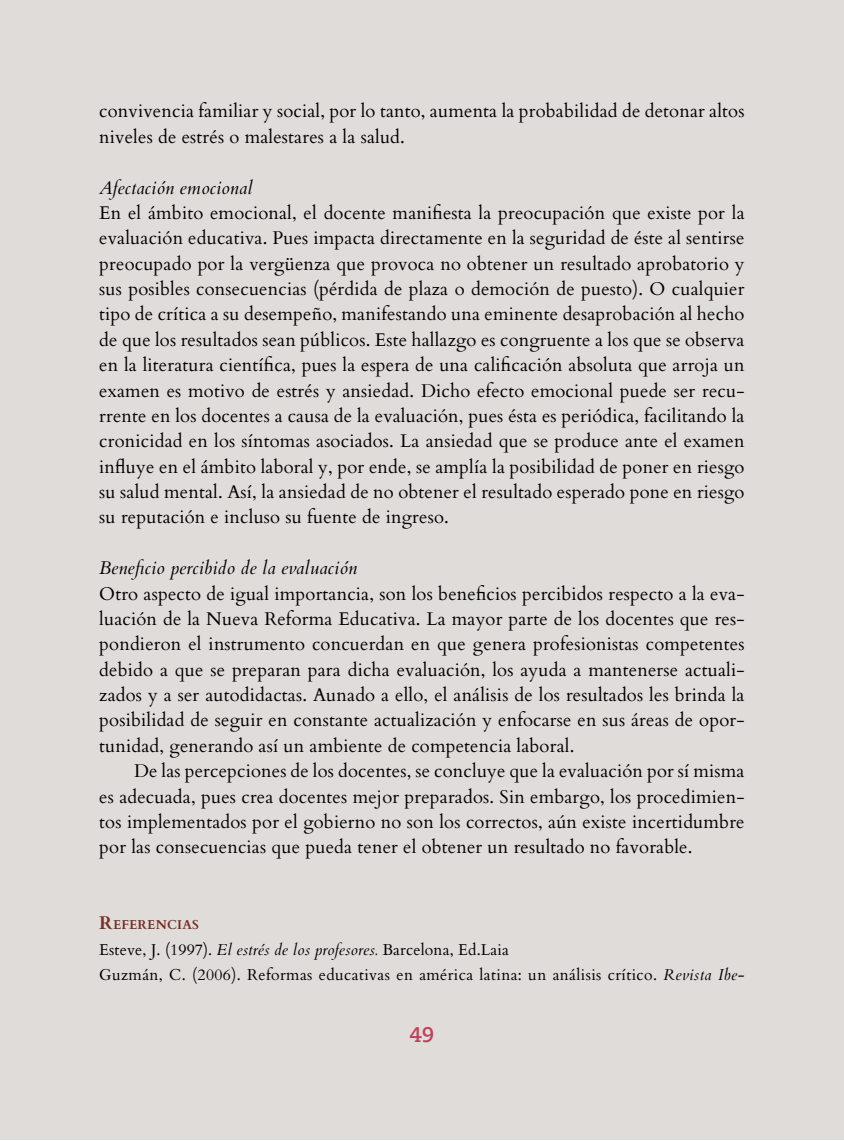
<style>
.page{position:relative;width:844px;height:1141px;background:#fff}
.page>*{position:absolute;margin:0;border:0;box-sizing:border-box;transform-origin:0 0}
.t1{font:700 21px "Caecilia LT Std";color:#bf4158}
.t2{font:18.38px/25.4px "Cardo";letter-spacing:.01em;color:#000;text-align:justify}
.t3{font:italic 18.38px "Cardo";letter-spacing:.01em;color:#000}
.t4{font:15.75px/25.4px "Cardo";letter-spacing:.025em;color:#000}
.t5{font:700 12.78px "Cardo";letter-spacing:.015em;color:#7c2b22}
.s1{font-size:18.38px}
.s2{font-style:italic}
</style>
<div class="page">
<div style="left:1px;top:1px;width:842px;height:1139px;background:#dfdcd9"></div>
<p class="t2" style="left:99px;top:98px;width:646px">convivencia familiar y social, por lo tanto, aumenta la probabilidad de detonar altos niveles de estrés o malestares a la salud.</p>
<p class="t3" style="left:99px;top:176px;width:155px">Afectación emocional</p>
<p class="t2" style="left:99px;top:199px;width:646px">En el ámbito emocional, el docente manifiesta la preocupación que existe por la evaluación educativa. Pues impacta directamente en la seguridad de éste al sentirse preocupado por la vergüenza que provoca no obtener un resultado aprobatorio y sus posibles consecuencias (pérdida de plaza o democión de puesto). O cualquier tipo de crítica a su desempeño, manifestando una eminente desaprobación al hecho de que los resultados sean públicos. Este hallazgo es congruente a los que se observa en la literatura científica, pues la espera de una calificación absoluta que arroja un examen es motivo de estrés y ansiedad. Dicho efecto emocional puede ser recu&shy;rrente en los docentes a causa de la evaluación, pues ésta es periódica, facilitando la cronicidad en los síntomas asociados. La ansiedad que se produce ante el examen influye en el ámbito laboral y, por ende, se amplía la posibilidad de poner en riesgo su salud mental. Así, la ansiedad de no obtener el resultado esperado pone en riesgo su reputación e incluso su fuente de ingreso.</p>
<p class="t3" style="left:99px;top:557px;width:259px">Beneficio percibido de la evaluación</p>
<p class="t2" style="left:99px;top:580px;width:646px">Otro aspecto de igual importancia, son los beneficios percibidos respecto a la eva&shy;luación de la Nueva Reforma Educativa. La mayor parte de los docentes que res&shy;pondieron el instrumento concuerdan en que genera profesionistas competentes debido a que se preparan para dicha evaluación, los ayuda a mantenerse actuali&shy;zados y a ser autodidactas. Aunado a ello, el análisis de los resultados les brinda la posibilidad de seguir en constante actualización y enfocarse en sus áreas de opor&shy;tunidad, generando así un ambiente de competencia laboral.</p>
<p class="t2" style="left:99px;top:757px;width:646px;text-indent:35px">De las percepciones de los docentes, se concluye que la evaluación por sí misma es adecuada, pues crea docentes mejor preparados. Sin embargo, los procedimien&shy;tos implementados por el gobierno no son los correctos, aún existe incertidumbre por las consecuencias que pueda tener el obtener un resultado no favorable.</p>
<p class="t5" style="left:99px;top:915px;width:101px"><span class="s1">R</span>EFERENCIAS</p>
<p class="t4" style="left:99px;top:936px;width:646px">Esteve, J. (1997). <span class="s2">El estrés de los profesores.</span> Barcelona, Ed.Laia<br>Guzmán, C. (2006). Reformas educativas en américa latina: un análisis crítico. <span class="s2">Revista Ibe-</span></p>
<p class="t1" style="left:409px;top:1022px;width:26px">49</p>
</div>
